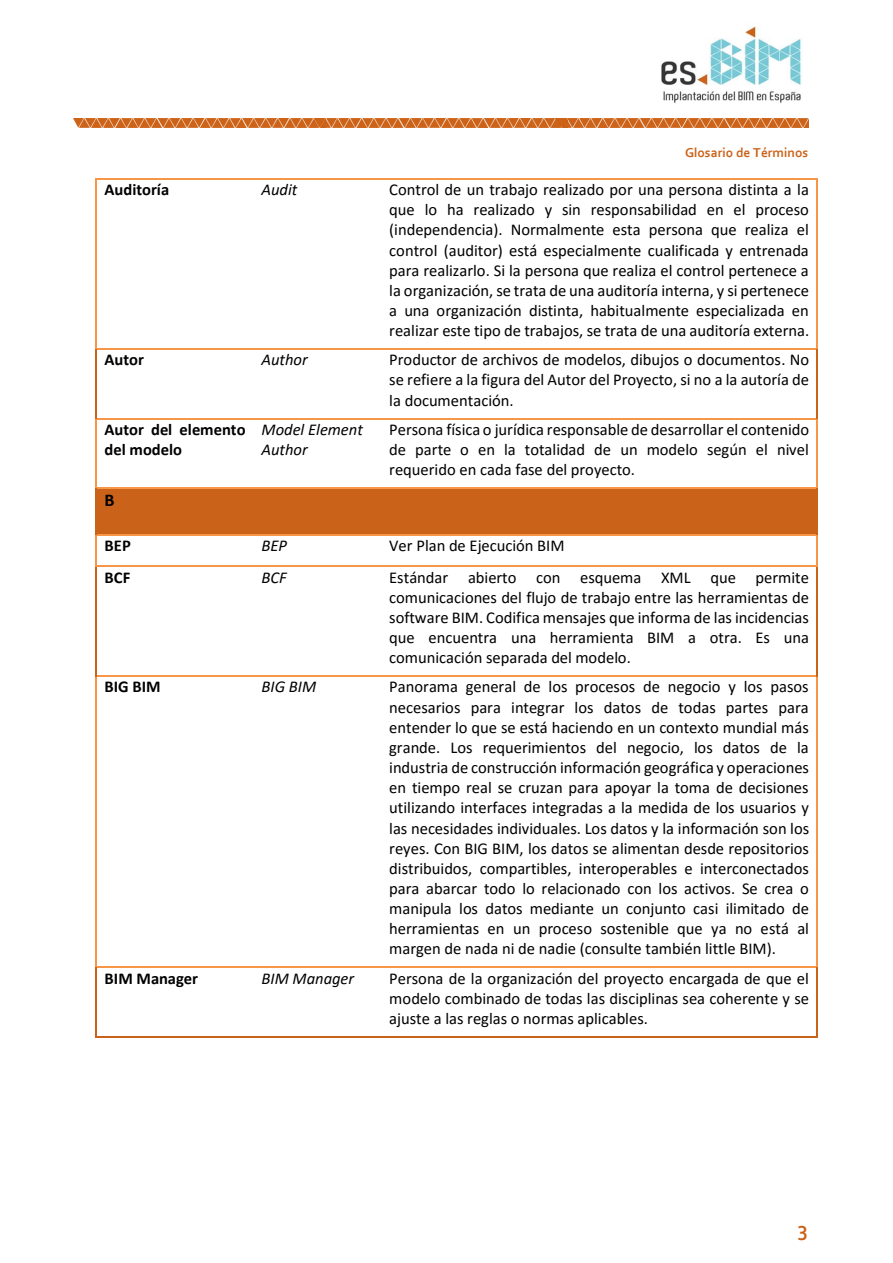
<style>
.page{position:relative;width:893px;height:1263px;background:#fff}
.page>*{position:absolute;margin:0;border:0;box-sizing:border-box;transform-origin:0 0}
.t1{font:700 21px "Corbel";color:#cb6219}
.t2{font:700 18px "Calibri";color:#000}
.t3{font:16.5px/20.1px "Calibri";color:#000;text-align:justify}
.t4{font:700 16.5px/20.1px "Calibri";color:#000}
.t5{font:italic 16.5px/20.1px "Calibri";color:#000}
.t6{font:700 13.5px "Corbel";color:#cb6219}
</style>
<div class="page">
<img style="left:567px;top:118px;width:241px;height:10px">
<img style="left:326px;top:118px;width:241px;height:10px">
<img style="left:73px;top:118px;width:253px;height:10px">
<img style="left:661px;top:26px;width:142px;height:77px">
<hr style="left:97px;top:178px;width:156px;height:2px;background:#f79646">
<hr style="left:255px;top:178px;width:126px;height:2px;background:#f79646">
<hr style="left:383px;top:178px;width:433px;height:2px;background:#f79646">
<hr style="left:96px;top:180px;width:1px;height:168px;background:#f79646">
<hr style="left:816px;top:180px;width:2px;height:168px;background:#f79646">
<hr style="left:97px;top:348px;width:156px;height:2px;background:#f79646">
<hr style="left:255px;top:348px;width:126px;height:2px;background:#f79646">
<hr style="left:383px;top:348px;width:433px;height:2px;background:#f79646">
<hr style="left:96px;top:350px;width:1px;height:68px;background:#cb6219">
<hr style="left:816px;top:350px;width:2px;height:68px;background:#cb6219">
<hr style="left:97px;top:418px;width:156px;height:1px;background:#f79646">
<hr style="left:255px;top:418px;width:126px;height:1px;background:#f79646">
<hr style="left:383px;top:418px;width:433px;height:1px;background:#f79646">
<hr style="left:96px;top:419px;width:1px;height:68px;background:#f79646">
<hr style="left:816px;top:419px;width:2px;height:68px;background:#f79646">
<div style="left:97px;top:489px;width:8px;height:29px;background:#cb6219"></div>
<div style="left:245px;top:489px;width:8px;height:29px;background:#cb6219"></div>
<div style="left:97px;top:518px;width:156px;height:16px;background:#cb6219"></div>
<div style="left:105px;top:489px;width:140px;height:29px;background:#cb6219"></div>
<div style="left:253px;top:489px;width:9px;height:27px;background:#cb6219"></div>
<div style="left:373px;top:489px;width:8px;height:27px;background:#cb6219"></div>
<div style="left:253px;top:516px;width:128px;height:18px;background:#cb6219"></div>
<div style="left:262px;top:489px;width:111px;height:27px;background:#cb6219"></div>
<div style="left:381px;top:489px;width:8px;height:27px;background:#cb6219"></div>
<div style="left:809px;top:489px;width:7px;height:27px;background:#cb6219"></div>
<div style="left:381px;top:516px;width:435px;height:18px;background:#cb6219"></div>
<div style="left:389px;top:489px;width:420px;height:27px;background:#cb6219"></div>
<hr style="left:97px;top:487px;width:156px;height:2px;background:#f79646">
<hr style="left:255px;top:487px;width:126px;height:2px;background:#f79646">
<hr style="left:383px;top:487px;width:433px;height:2px;background:#f79646">
<hr style="left:96px;top:489px;width:1px;height:45px;background:#cb6219">
<hr style="left:816px;top:489px;width:2px;height:45px;background:#cb6219">
<hr style="left:97px;top:534px;width:156px;height:1px;background:#f79646">
<hr style="left:255px;top:534px;width:126px;height:1px;background:#f79646">
<hr style="left:383px;top:534px;width:433px;height:1px;background:#f79646">
<hr style="left:96px;top:535px;width:1px;height:31px;background:#f79646">
<hr style="left:816px;top:535px;width:2px;height:31px;background:#f79646">
<hr style="left:97px;top:566px;width:156px;height:1px;background:#f79646">
<hr style="left:255px;top:566px;width:126px;height:1px;background:#f79646">
<hr style="left:383px;top:566px;width:433px;height:1px;background:#f79646">
<hr style="left:96px;top:567px;width:1px;height:108px;background:#cb6219">
<hr style="left:816px;top:567px;width:2px;height:108px;background:#cb6219">
<hr style="left:97px;top:675px;width:156px;height:2px;background:#f79646">
<hr style="left:255px;top:675px;width:126px;height:2px;background:#f79646">
<hr style="left:383px;top:675px;width:433px;height:2px;background:#f79646">
<hr style="left:96px;top:677px;width:1px;height:289px;background:#f79646">
<hr style="left:816px;top:677px;width:2px;height:289px;background:#f79646">
<hr style="left:97px;top:966px;width:156px;height:2px;background:#f79646">
<hr style="left:255px;top:966px;width:126px;height:2px;background:#f79646">
<hr style="left:383px;top:966px;width:433px;height:2px;background:#f79646">
<hr style="left:96px;top:968px;width:1px;height:68px;background:#cb6219">
<hr style="left:97px;top:1036px;width:156px;height:1px;background:#cb6219">
<hr style="left:254px;top:1036px;width:127px;height:1px;background:#cb6219">
<hr style="left:381px;top:1036px;width:435px;height:1px;background:#cb6219">
<hr style="left:816px;top:968px;width:2px;height:68px;background:#cb6219">
<p class="t6" style="left:685px;top:147px;width:125px">Glosario de Términos</p>
<p class="t4" style="left:105px;top:181px;width:66px">Auditoría</p>
<p class="t5" style="left:262px;top:181px;width:37px">Audit</p>
<p class="t3" style="left:389px;top:181px;width:421px">Control de un trabajo realizado por una persona distinta a la que lo ha realizado y sin responsabilidad en el proceso (independencia). Normalmente esta persona que realiza el control (auditor) está especialmente cualificada y entrenada para realizarlo. Si la persona que realiza el control pertenece a la organización, se trata de una auditoría interna, y si pertenece a una organización distinta, habitualmente especializada en realizar este tipo de trabajos, se trata de una auditoría externa.</p>
<p class="t4" style="left:105px;top:351px;width:41px">Autor</p>
<p class="t5" style="left:262px;top:351px;width:48px">Author</p>
<p class="t3" style="left:389px;top:351px;width:421px">Productor de archivos de modelos, dibujos o documentos. No se refiere a la figura del Autor del Proyecto, si no a la autoría de la documentación.</p>
<p class="t4" style="left:105px;top:421px;width:142px">Autor del elemento del modelo</p>
<p class="t5" style="left:262px;top:421px;width:103px">Model Element<br>Author</p>
<p class="t3" style="left:389px;top:421px;width:421px">Persona física o jurídica responsable de desarrollar el contenido de parte o en la totalidad de un modelo según el nivel requerido en cada fase del proyecto.</p>
<p class="t2" style="left:105px;top:492px;width:12px">B</p>
<p class="t4" style="left:105px;top:537px;width:28px">BEP</p>
<p class="t5" style="left:262px;top:537px;width:27px">BEP</p>
<p class="t3" style="left:389px;top:537px;width:177px">Ver Plan de Ejecución BIM</p>
<p class="t4" style="left:105px;top:569px;width:27px">BCF</p>
<p class="t5" style="left:262px;top:569px;width:27px">BCF</p>
<p class="t3" style="left:389px;top:569px;width:421px">Estándar abierto con esquema XML que permite comunicaciones del flujo de trabajo entre las herramientas de software BIM. Codifica mensajes que informa de las incidencias que encuentra una herramienta BIM a otra. Es una comunicación separada del modelo.</p>
<p class="t4" style="left:105px;top:678px;width:58px">BIG BIM</p>
<p class="t5" style="left:262px;top:678px;width:56px">BIG BIM</p>
<p class="t3" style="left:389px;top:678px;width:421px">Panorama general de los procesos de negocio y los pasos necesarios para integrar los datos de todas partes para entender lo que se está haciendo en un contexto mundial más grande. Los requerimientos del negocio, los datos de la industria de construcción información geográfica y operaciones en tiempo real se cruzan para apoyar la toma de decisiones utilizando interfaces integradas a la medida de los usuarios y las necesidades individuales. Los datos y la información son los reyes. Con BIG BIM, los datos se alimentan desde repositorios distribuidos, compartibles, interoperables e interconectados para abarcar todo lo relacionado con los activos. Se crea o manipula los datos mediante un conjunto casi ilimitado de herramientas en un proceso sostenible que ya no está al margen de nada ni de nadie (consulte también little BIM).</p>
<p class="t4" style="left:105px;top:969px;width:95px">BIM Manager</p>
<p class="t5" style="left:262px;top:969px;width:94px">BIM Manager</p>
<p class="t3" style="left:389px;top:969px;width:421px">Persona de la organización del proyecto encargada de que el modelo combinado de todas las disciplinas sea coherente y se ajuste a las reglas o normas aplicables.</p>
<p class="t1" style="left:798px;top:1220px;width:12px">3</p>
</div>
